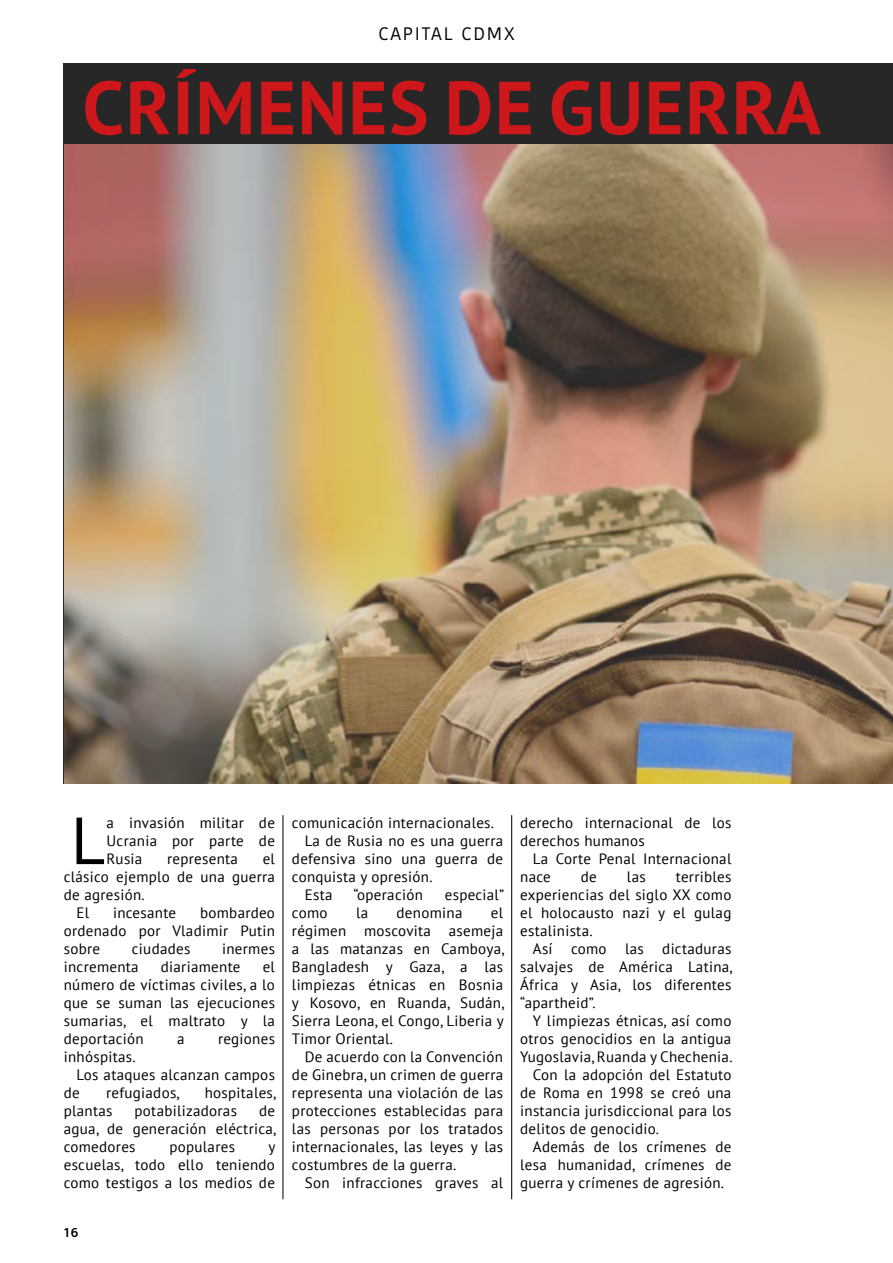
<style>
.page{position:relative;width:893px;height:1263px;background:#fff}
.page>*{position:absolute;margin:0;border:0;box-sizing:border-box;transform-origin:0 0}
.t1{font:700 75px "PT Sans";letter-spacing:.02em;color:#cd171a}
.t2{font:66.45px "PT Sans";color:#000}
.t3{font:18px "Kohinoor Bangla";letter-spacing:.1em;color:#000}
.t4{font:15px/18px "PT Sans";letter-spacing:.02em;color:#000;text-align:justify}
.t5{font:600 15px "Mukta Mahee";color:#000}
</style>
<div class="page">
<div style="left:64px;top:64px;width:829px;height:720px;background:#272727"></div>
<img style="left:64px;top:145px;width:829px;height:639px">
<hr style="left:282px;top:815px;width:1px;height:384px;background:#000">
<hr style="left:511px;top:815px;width:1px;height:384px;background:#000">
<p class="t3" style="left:378px;top:20px;width:138px">CAPITAL CDMX</p>
<h1 class="t1" style="left:82px;top:58px;width:740px">CRÍMENES DE GUERRA</h1>
<h2 class="t2" style="left:71px;top:798px;width:36px">L</h2>
<p class="t4" style="left:107px;top:813px;width:170px">a invasión militar de Ucrania por parte de Rusia</p>
<p class="t4" style="left:167px;top:849px;width:72px">representa</p>
<p class="t4" style="left:263px;top:849px;width:14px">el</p>
<p class="t4" style="left:64px;top:867px;width:213px">clásico ejemplo de una guerra</p>
<p class="t4" style="left:64px;top:885px;width:83px">de agresión.</p>
<p class="t4" style="left:77px;top:903px;width:14px">El</p>
<p class="t4" style="left:113px;top:903px;width:65px">incesante</p>
<p class="t4" style="left:64px;top:903px;width:213px;text-indent:136px">bombardeo ordenado por Vladimir Putin sobre</p>
<p class="t4" style="left:132px;top:939px;width:60px">ciudades</p>
<p class="t4" style="left:222px;top:939px;width:54px">inermes</p>
<p class="t4" style="left:64px;top:957px;width:76px">incrementa</p>
<p class="t4" style="left:161px;top:957px;width:81px">diariamente</p>
<p class="t4" style="left:64px;top:957px;width:213px;text-indent:199px">el número de víctimas civiles, a lo que se suman las ejecuciones sumarias, el maltrato y la deportación</p>
<p class="t4" style="left:177px;top:1029px;width:9px">a</p>
<p class="t4" style="left:218px;top:1029px;width:58px">regiones</p>
<p class="t4" style="left:64px;top:1047px;width:73px">inhóspitas.</p>
<p class="t4" style="left:77px;top:1065px;width:200px">Los ataques alcanzan campos</p>
<p class="t4" style="left:64px;top:1083px;width:17px">de</p>
<p class="t4" style="left:106px;top:1083px;width:75px">refugiados,</p>
<p class="t4" style="left:205px;top:1083px;width:73px">hospitales,</p>
<p class="t4" style="left:64px;top:1101px;width:50px">plantas</p>
<p class="t4" style="left:135px;top:1101px;width:104px">potabilizadoras</p>
<p class="t4" style="left:64px;top:1101px;width:214px;text-indent:195px">de agua, de generación eléctrica, comedores</p>
<p class="t4" style="left:169px;top:1137px;width:67px">populares</p>
<p class="t4" style="left:64px;top:1137px;width:213px;text-indent:205px">y escuelas, todo ello teniendo como testigos a los medios de</p>
<p class="t5" style="left:64px;top:1223px;width:16px">16</p>
<p class="t4" style="left:292px;top:813px;width:204px">comunicación internacionales.</p>
<p class="t4" style="left:305px;top:831px;width:200px">La de Rusia no es una guerra</p>
<p class="t4" style="left:292px;top:849px;width:213px">defensiva sino una guerra de</p>
<p class="t4" style="left:292px;top:867px;width:142px">conquista y opresión.</p>
<p class="t4" style="left:305px;top:885px;width:29px">Esta</p>
<p class="t4" style="left:353px;top:885px;width:71px">“operación</p>
<p class="t4" style="left:445px;top:885px;width:61px">especial”</p>
<p class="t4" style="left:292px;top:903px;width:37px">como</p>
<p class="t4" style="left:356px;top:903px;width:14px">la</p>
<p class="t4" style="left:397px;top:903px;width:67px">denomina</p>
<p class="t4" style="left:292px;top:903px;width:214px;text-indent:199px">el régimen moscovita asemeja a las matanzas en Camboya, Bangladesh y Gaza, a las limpiezas étnicas en Bosnia y Kosovo, en Ruanda, Sudán, Sierra Leona, el Congo, Liberia y Timor Oriental.</p>
<p class="t4" style="left:292px;top:1047px;width:213px;text-indent:13px">De acuerdo con la Convención de Ginebra, un crimen de guerra representa una violación de las protecciones establecidas para las personas por los tratados internacionales, las leyes y las costumbres de la guerra.</p>
<p class="t4" style="left:305px;top:1173px;width:200px">Son infracciones graves al</p>
<p class="t4" style="left:520px;top:813px;width:213px">derecho internacional de los derechos humanos</p>
<p class="t4" style="left:520px;top:849px;width:213px;text-indent:13px">La Corte Penal Internacional nace</p>
<p class="t4" style="left:520px;top:867px;width:213px;text-indent:156px">terribles experiencias del siglo XX como el holocausto nazi y el gulag estalinista.</p>
<p class="t4" style="left:520px;top:939px;width:214px;text-indent:13px">Así como las dictaduras salvajes de América Latina, África y Asia, los diferentes “apartheid”.</p>
<p class="t4" style="left:533px;top:1011px;width:200px">Y limpiezas étnicas, así como</p>
<p class="t4" style="left:520px;top:1029px;width:213px">otros genocidios en la antigua</p>
<p class="t4" style="left:520px;top:1047px;width:214px">Yugoslavia, Ruanda y Chechenia.</p>
<p class="t4" style="left:533px;top:1065px;width:200px">Con la adopción del Estatuto</p>
<p class="t4" style="left:520px;top:1083px;width:213px">de Roma en 1998 se creó una</p>
<p class="t4" style="left:520px;top:1101px;width:213px">instancia jurisdiccional para los</p>
<p class="t4" style="left:520px;top:1119px;width:140px">delitos de genocidio.</p>
<p class="t4" style="left:533px;top:1137px;width:200px">Además de los crímenes de</p>
<p class="t4" style="left:520px;top:1155px;width:213px">lesa humanidad, crímenes de</p>
<p class="t4" style="left:520px;top:1173px;width:205px">guerra y crímenes de agresión.</p>
<p class="t4" style="left:581px;top:867px;width:17px">de</p>
<p class="t4" style="left:627px;top:867px;width:20px">las</p>
</div>
